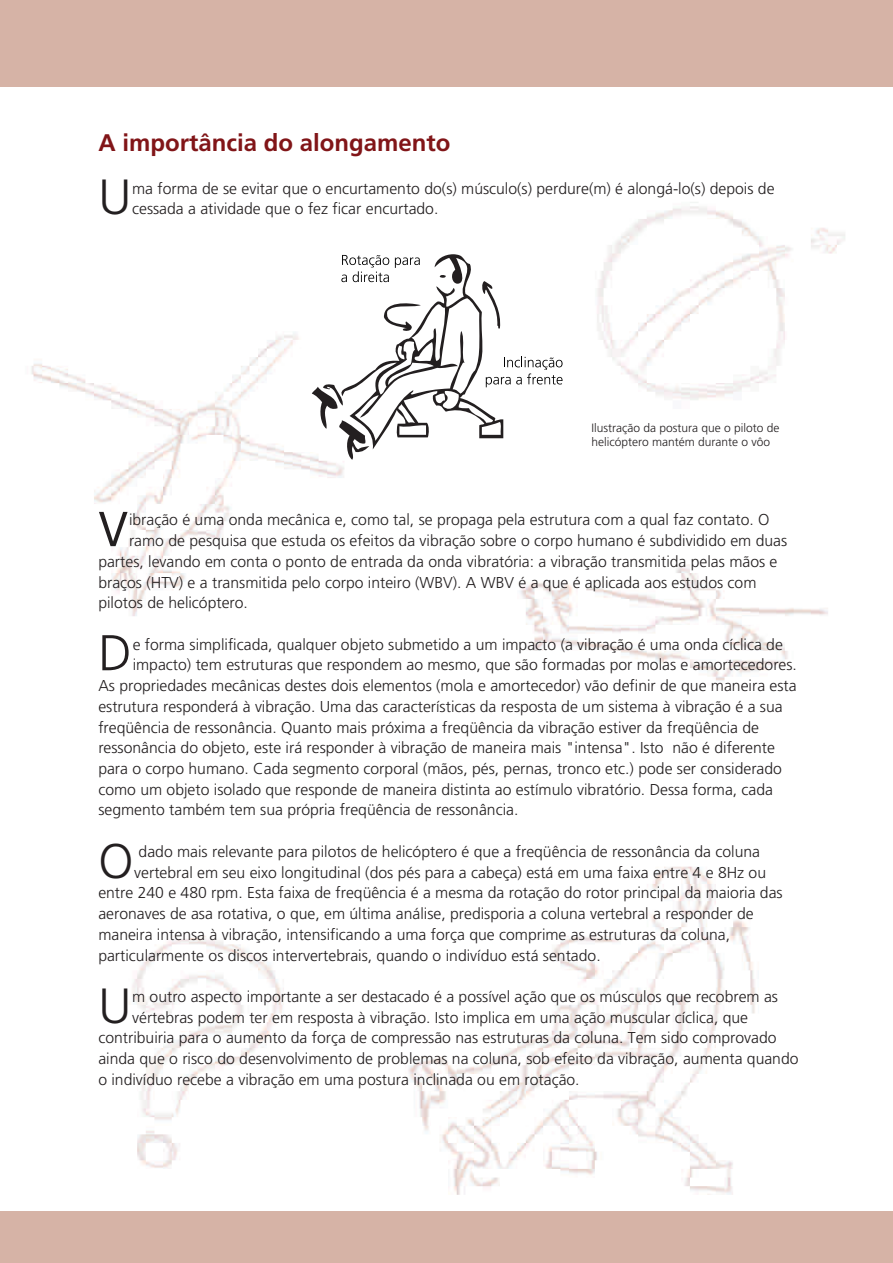
<style>
.page{position:relative;width:893px;height:1263px;background:#fff}
.page>*{position:absolute;margin:0;border:0;box-sizing:border-box;transform-origin:0 0}
.t1{font:300 67.2px "Frutiger";color:#231f20}
.t2{font:300 50.25px "Frutiger";color:#231f20}
.t3{font:300 49.35px "Frutiger";color:#231f20}
.t4{font:300 48.6px "Frutiger";color:#231f20}
.t5{font:700 24px "Frutiger";color:#811518}
.t6{font:300 15.75px/20.7px "Frutiger";color:#231f20}
.t7{font:300 12px/13.8px "Frutiger";color:#231f20}
</style>
<div class="page">
<img style="left:31px;top:202px;width:814px;height:993px">
<div style="left:0;top:1211px;width:893px;height:52px;background:#d6b3a6"></div>
<div style="left:0;top:0;width:893px;height:87px;background:#d6b3a6"></div>
<svg style="left:312px;top:254px;width:251px;height:206px"></svg>
<h3 class="t5" style="left:98px;top:131px;width:354px">A importância do alongamento</h3>
<h3 class="t3" style="left:98px;top:173px;width:34px">U</h3>
<p class="t6" style="left:132px;top:179px;width:644px">ma forma de se evitar que o encurtamento do(s) músculo(s) perdure(m) é alongá-lo(s) depois de</p>
<p class="t6" style="left:132px;top:199px;width:308px">cessada a atividade que o fez ficar encurtado.</p>
<p class="t7" style="left:592px;top:421px;width:190px">Ilustração da postura que o piloto de helicóptero mantém durante o vôo</p>
<h1 class="t1" style="left:98px;top:490px;width:31px">v</h1>
<p class="t6" style="left:129px;top:510px;width:642px">ibração é uma onda mecânica e, como tal, se propaga pela estrutura com a qual faz contato. O</p>
<p class="t6" style="left:98px;top:531px;width:690px;text-indent:31px">ramo de pesquisa que estuda os efeitos da vibração sobre o corpo humano é subdividido em duas partes, levando em conta o ponto de entrada da onda vibratória: a vibração transmitida pelas mãos e braços (HTV) e a transmitida pelo corpo inteiro (WBV). A WBV é a que é aplicada aos estudos com pilotos de helicóptero.</p>
<p class="t6" style="left:133px;top:635px;width:652px">e forma simplificada, qualquer objeto submetido a um impacto (a vibração é uma onda cíclica de</p>
<h2 class="t2" style="left:98px;top:628px;width:35px">D</h2>
<p class="t6" style="left:98px;top:655px;width:700px;text-indent:34px">impacto) tem estruturas que respondem ao mesmo, que são formadas por molas e amortecedores.<br>As propriedades mecânicas destes dois elementos (mola e amortecedor) vão definir de que maneira esta estrutura responderá à vibração. Uma das características da resposta de um sistema à vibração é a sua freqüência de ressonância. Quanto mais próxima a freqüência da vibração estiver da freqüência de ressonância do objeto, este irá responder à vibração de maneira mais "intensa". Isto não é diferente para o corpo humano. Cada segmento corporal (mãos, pés, pernas, tronco etc.) pode ser considerado como um objeto isolado que responde de maneira distinta ao estímulo vibratório. Dessa forma, cada segmento também tem sua própria freqüência de ressonância.</p>
<p class="t6" style="left:139px;top:842px;width:623px">dado mais relevante para pilotos de helicóptero é que a freqüência de ressonância da coluna</p>
<h3 class="t4" style="left:98px;top:837px;width:37px">O</h3>
<p class="t6" style="left:98px;top:863px;width:686px;text-indent:36px">vertebral em seu eixo longitudinal (dos pés para a cabeça) está em uma faixa entre 4 e 8Hz ou entre 240 e 480 rpm. Esta faixa de freqüência é a mesma da rotação do rotor principal da maioria das aeronaves de asa rotativa, o que, em última análise, predisporia a coluna vertebral a responder de maneira intensa à vibração, intensificando a uma força que comprime as estruturas da coluna, particularmente os discos intervertebrais, quando o indivíduo está sentado.</p>
<p class="t6" style="left:132px;top:987px;width:647px">m outro aspecto importante a ser destacado é a possível ação que os músculos que recobrem as</p>
<h3 class="t3" style="left:98px;top:981px;width:34px">U</h3>
<p class="t6" style="left:98px;top:1008px;width:702px;text-indent:34px">vértebras podem ter em resposta à vibração. Isto implica em uma ação muscular cíclica, que contribuiria para o aumento da força de compressão nas estruturas da coluna. Tem sido comprovado ainda que o risco do desenvolvimento de problemas na coluna, sob efeito da vibração, aumenta quando o indivíduo recebe a vibração em uma postura inclinada ou em rotação.</p>
</div>
